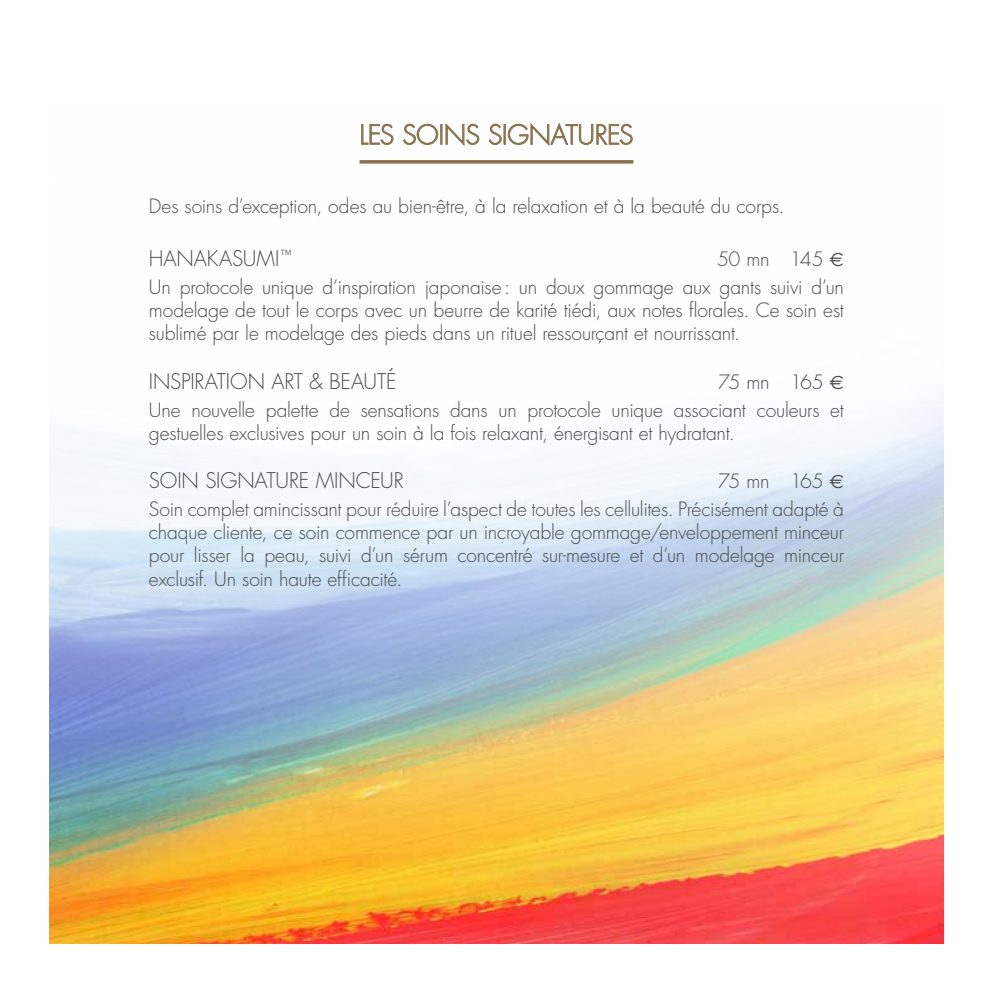
<style>
.page{position:relative;width:993px;height:993px;background:#fff}
.page>*{position:absolute;margin:0;border:0;box-sizing:border-box;transform-origin:0 0}
.t1{font:300 26.25px "Futura";letter-spacing:-.01em;color:#88714c}
.t2{font:300 21px "Futura";letter-spacing:-.005em;color:#4a4a49}
.t3{font:300 19.25px/28px "Futura";letter-spacing:-.01em;color:#4a4a49;text-align:right}
.s1{font-family:"Euro Sans";font-weight:400}
</style>
<div class="page">
<img style="left:50px;top:124px;width:893px;height:819px">
<hr style="left:359px;top:160px;width:274px;height:3px;background:#88714c">
<svg style="left:361px;top:123px;width:32px;height:22px"></svg>
<svg style="left:402px;top:123px;width:36px;height:22px"></svg>
<div style="left:440px;top:124px;width:2px;height:21px;border:1px solid #88714c"></div>
<svg style="left:445px;top:123px;width:34px;height:24px"></svg>
<svg style="left:488px;top:122px;width:144px;height:25px"></svg>
<h1 class="t1" style="left:359px;top:118px;width:275px">LES SOINS SIGNATURES</h1>
<p class="t3" style="left:149px;top:192px;width:637px">Des soins d’exception, odes au bien-être, à la relaxation et à la beauté du corps.</p>
<p class="t2" style="left:149px;top:244px;width:144px">HANAKASUMI<sup>™</sup></p>
<p class="t3" style="left:149px;top:245px;width:696px">50 mn 145 <span class="s1">€<br></span>Un protocole unique d’inspiration japonaise: un doux gommage aux gants suivi d’un</p>
<p class="t3" style="left:149px;top:298px;width:696px;line-height:23.1px;text-align:left">modelage de tout le corps avec un beurre de karité tiédi, aux notes florales. Ce soin est sublimé par le modelage des pieds dans un rituel ressourçant et nourrissant.</p>
<p class="t2" style="left:149px;top:367px;width:249px">INSPIRATION ART &amp; BEAUTÉ</p>
<p class="t3" style="left:149px;top:367px;width:696px">75 mn 165 <span class="s1">€<br></span>Une nouvelle palette de sensations dans un protocole unique associant couleurs et</p>
<p class="t3" style="left:149px;top:419px;width:587px">gestuelles exclusives pour un soin à la fois relaxant, énergisant et hydratant.</p>
<p class="t2" style="left:149px;top:467px;width:256px">SOIN SIGNATURE MINCEUR</p>
<p class="t3" style="left:149px;top:467px;width:696px">75 mn 165 <span class="s1">€<br></span>Soin complet amincissant pour réduire l’aspect de toutes les cellulites. Précisément adapté à</p>
<p class="t3" style="left:149px;top:520px;width:696px;line-height:23.1px;text-align:justify">chaque cliente, ce soin commence par un incroyable gommage/enveloppement minceur pour lisser la peau, suivi d’un sérum concentré sur-mesure et d’un modelage minceur exclusif. Un soin haute efficacité.</p>
</div>
